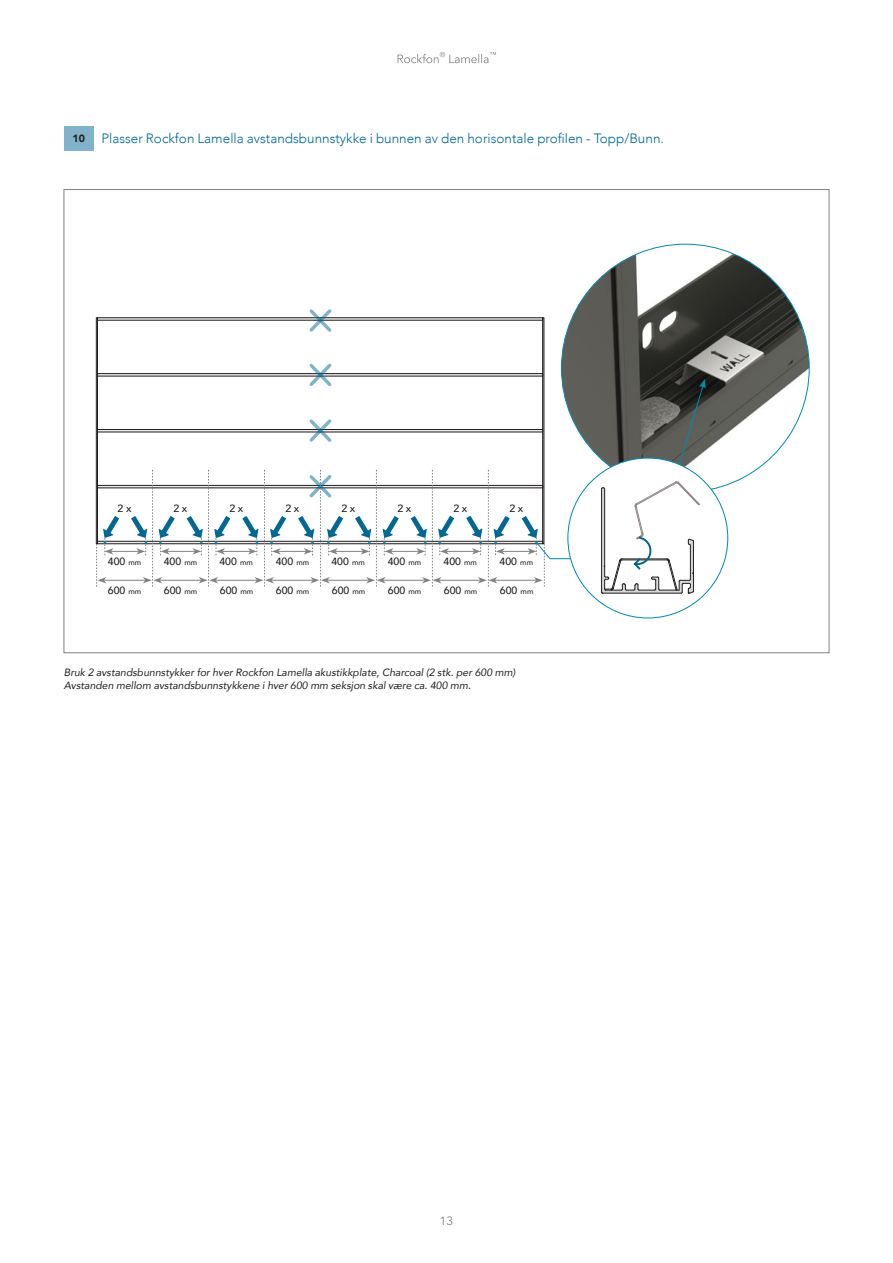
<style>
.page{position:relative;width:893px;height:1263px;background:#fff}
.page>*{position:absolute;margin:0;border:0;box-sizing:border-box;transform-origin:0 0}
.t1{font:300 13.5px "Avenir";color:#006893}
.t2{font:12px "Avenir";color:#808285}
.t3{font:italic 10.5px/12.6px "Avenir";color:#231f20}
.t4{font:500 10.5px "Avenir";color:#231f20}
.s1{font-weight:900;font-size:10.5px;color:#231f20}
.s2{font-size:7.5px}
</style>
<div class="page">
<svg style="left:398px;top:52px;width:98px;height:11px"></svg>
<div style="left:97px;top:373px;width:446px;height:3px;border:1px solid #231f20"></div>
<div style="left:97px;top:429px;width:446px;height:3px;border:1px solid #231f20"></div>
<div style="left:96px;top:318px;width:2px;height:226px;border:1px solid #231f20"></div>
<div style="left:542px;top:318px;width:2px;height:226px;border:1px solid #231f20"></div>
<img style="left:561px;top:244px;width:248px;height:248px;border-radius:124px">
<div style="left:568px;top:458px;width:160px;height:160px;background:#fff;border-radius:50%"></div>
<svg style="left:601px;top:481px;width:99px;height:113px"></svg>
<svg style="left:308px;top:309px;width:25px;height:23px"></svg>
<svg style="left:308px;top:363px;width:25px;height:24px"></svg>
<svg style="left:308px;top:419px;width:25px;height:23px"></svg>
<svg style="left:679px;top:379px;width:27px;height:86px;background:#4e5452"></svg>
<svg style="left:96px;top:470px;width:475px;height:116px"></svg>
<div style="left:64px;top:126px;width:30px;height:25px;background:#80b3c9"></div>
<p class="t1" style="left:72px;top:130px;width:593px"><span class="s1">10</span> Plasser Rockfon Lamella avstandsbunnstykke i bunnen av den horisontale profilen - Topp/Bunn.</p>
<p class="t4" style="left:118px;top:499px;width:15px">2 x</p>
<p class="t4" style="left:174px;top:499px;width:15px">2 x</p>
<p class="t4" style="left:230px;top:499px;width:15px">2 x</p>
<p class="t4" style="left:286px;top:499px;width:15px">2 x</p>
<p class="t4" style="left:341px;top:499px;width:15px">2 x</p>
<p class="t4" style="left:397px;top:499px;width:15px">2 x</p>
<p class="t4" style="left:453px;top:499px;width:15px">2 x</p>
<p class="t4" style="left:509px;top:499px;width:15px">2 x</p>
<p class="t4" style="left:108px;top:552px;width:35px">400 <span class="s2">mm</span></p>
<p class="t4" style="left:164px;top:552px;width:35px">400 <span class="s2">mm</span></p>
<p class="t4" style="left:219px;top:552px;width:35px">400 <span class="s2">mm</span></p>
<p class="t4" style="left:276px;top:552px;width:35px">400 <span class="s2">mm</span></p>
<p class="t4" style="left:331px;top:552px;width:35px">400 <span class="s2">mm</span></p>
<p class="t4" style="left:388px;top:552px;width:35px">400 <span class="s2">mm</span></p>
<p class="t4" style="left:444px;top:552px;width:35px">400 <span class="s2">mm</span></p>
<p class="t4" style="left:500px;top:552px;width:35px">400 <span class="s2">mm</span></p>
<p class="t4" style="left:108px;top:581px;width:35px">600 <span class="s2">mm</span></p>
<p class="t4" style="left:164px;top:581px;width:35px">600 <span class="s2">mm</span></p>
<p class="t4" style="left:220px;top:581px;width:35px">600 <span class="s2">mm</span></p>
<p class="t4" style="left:276px;top:581px;width:35px">600 <span class="s2">mm</span></p>
<p class="t4" style="left:332px;top:581px;width:35px">600 <span class="s2">mm</span></p>
<p class="t4" style="left:388px;top:581px;width:35px">600 <span class="s2">mm</span></p>
<p class="t4" style="left:444px;top:581px;width:35px">600 <span class="s2">mm</span></p>
<p class="t4" style="left:500px;top:581px;width:35px">600 <span class="s2">mm</span></p>
<p class="t3" style="left:64px;top:666px;width:453px">Bruk 2 avstandsbunnstykker for hver Rockfon Lamella akustikkplate, Charcoal (2 stk. per 600 mm)<br>Avstanden mellom avstandsbunnstykkene i hver 600 mm seksjon skal være ca. 400 mm.</p>
<p class="t2" style="left:440px;top:1213px;width:15px">13</p>
</div>
